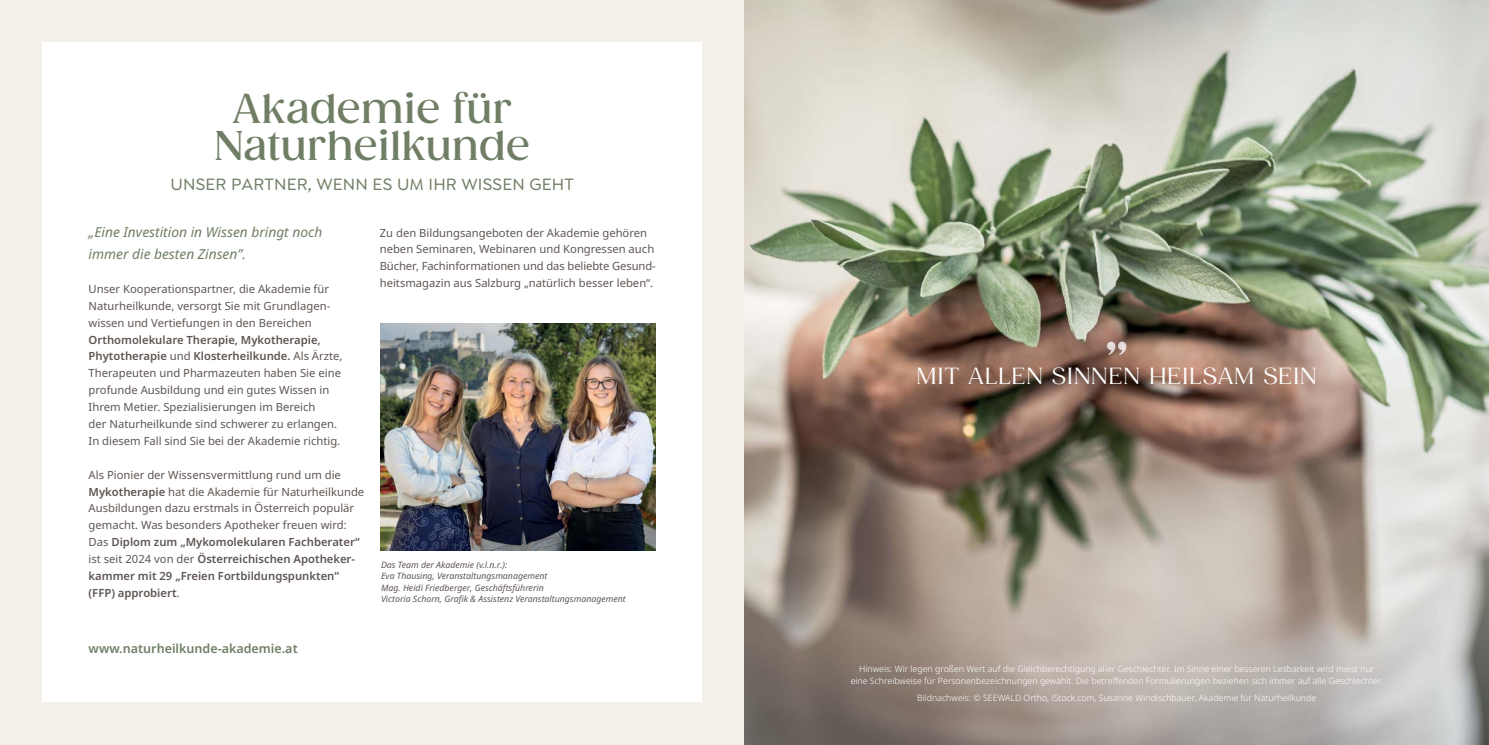
<style>
.page{position:relative;width:1489px;height:745px;background:#fff}
.page>*{position:absolute;margin:0;border:0;box-sizing:border-box;transform-origin:0 0}
.t1{font:68.75px "Gazpacho";color:#fff}
.t2{font:500 40px/37.5px "Gazpacho";color:#6f7e65;text-align:center}
.t3{font:22.5px "Gazpacho";letter-spacing:.03em;color:#fff}
.t4{font:500 17.5px "Goldplay";letter-spacing:.01em;color:#6f7e65}
.t5{font:italic 13.75px/22.5px "Noto Sans";color:#6f7e65}
.t6{font:600 12.5px "Noto Sans";color:#6f7e65}
.t7{font:11.25px/16.9px "Noto Sans";color:#5f5653}
.t8{font:300 8.75px/12.5px "Noto Sans";letter-spacing:.005em;color:#fff;text-align:center}
.t9{font:italic 8.75px/11.2px "Noto Sans";color:#5f5653}
.s1{font-weight:600}
</style>
<div class="page">
<div style="left:0;top:0;width:744px;height:744px;background:#f4efe9"></div>
<div style="left:43px;top:43px;width:659px;height:659px;background:#fff"></div>
<img style="left:380px;top:323px;width:276px;height:227px">
<img style="left:744px;top:0;width:744px;height:744px">
<h2 class="t2" style="left:214px;top:89px;width:317px">Akademie für<br>Naturheilkunde</h2>
<h3 class="t4" style="left:170px;top:174px;width:405px">UNSER PARTNER, WENN ES UM IHR WISSEN GEHT</h3>
<p class="t5" style="left:89px;top:220px;width:235px">„Eine Investition in Wissen bringt noch immer die besten Zinsen”.</p>
<p class="t7" style="left:89px;top:280px;width:243px;text-align:justify">Unser Kooperationspartner, die Akademie für Naturheilkunde, versorgt Sie mit Grundlagen&shy;wissen und Vertiefungen in den Bereichen</p>
<p class="t7" style="left:89px;top:331px;width:255px"><span class="s1">Orthomolekulare Therapie, Mykotherapie, Phytotherapie</span> und <span class="s1">Klosterheilkunde.</span> Als Ärzte, Therapeuten und Pharmazeuten haben Sie eine profunde Ausbildung und ein gutes Wissen in Ihrem Metier. Spezialisierungen im Bereich<br>der Naturheilkunde sind schwerer zu erlangen.<br>In diesem Fall sind Sie bei der Akademie richtig.</p>
<p class="t7" style="left:89px;top:466px;width:277px">Als Pionier der Wissensvermittlung rund um die <span class="s1">Mykotherapie</span> hat die Akademie für Naturheilkunde Ausbildungen dazu erstmals in Österreich populär gemacht. Was besonders Apotheker freuen wird:<br>Das <span class="s1">Diplom zum „Mykomolekularen Fachberater“ </span>ist seit 2024 von der <span class="s1">Österreichischen Apotheker&shy;kammer mit 29 „Freien Fortbildungspunkten“ (FFP) approbiert</span>.</p>
<p class="t7" style="left:380px;top:224px;width:277px">Zu den Bildungsangeboten der Akademie gehören neben Seminaren, Webinaren und Kongressen auch Bücher, Fachinformationen und das beliebte Gesund&shy;heitsmagazin aus Salzburg „natürlich besser leben“.</p>
<p class="t9" style="left:381px;top:559px;width:246px">Das Team der Akademie (v.l.n.r.):<br>Eva Thausing, Veranstaltungsmanagement<br>Mag. Heidi Friedberger, Geschäftsführerin<br>Victoria Schorn, Grafik &amp; Assistenz Veranstaltungsmanagement</p>
<p class="t6" style="left:89px;top:639px;width:211px">www.naturheilkunde-akademie.at</p>
<h1 class="t1" style="left:1103px;top:283px;width:29px">„</h1>
<h3 class="t3" style="left:916px;top:362px;width:402px">MIT ALLEN SINNEN HEILSAM SEIN</h3>
<p class="t8" style="left:850px;top:662px;width:533px">Hinweis: Wir legen großen Wert auf die Gleichberechtigung aller Geschlechter. Im Sinne einer besseren Lesbarkeit wird meist nur eine Schreibweise für Personenbezeichnungen gewählt. Die betreffenden Formulierungen beziehen sich immer auf alle Geschlechter.</p>
<p class="t8" style="left:917px;top:691px;width:400px">Bildnachweis: © SEEWALD Ortho, iStock.com, Susanne Windischbauer, Akademie für Naturheilkunde</p>
</div>
